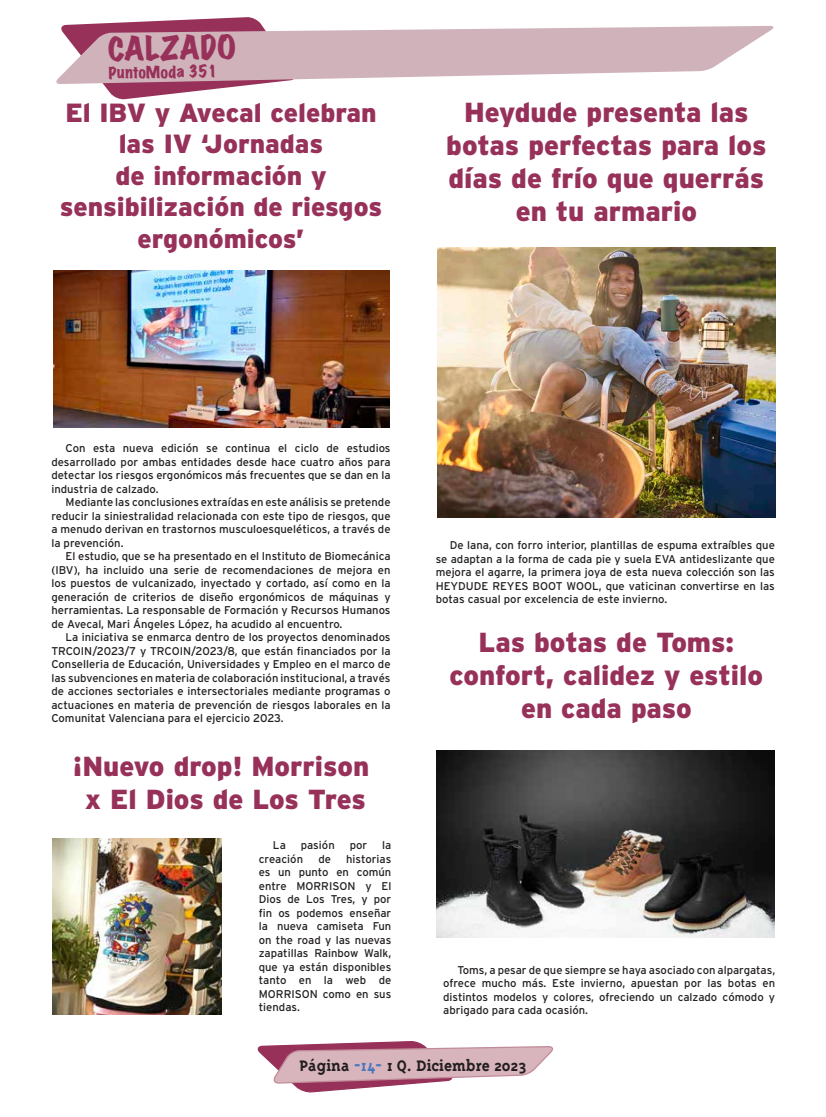
<style>
.page{position:relative;width:826px;height:1117px;background:#fff}
.page>*{position:absolute;margin:0;border:0;box-sizing:border-box;transform-origin:0 0}
.t1{font:expanded 30px "Marker Felt";color:#97315a}
.t2{font:900 27.5px/33px "Interstate";color:#97315a;text-align:center}
.t3{font:900 26.25px/31.5px "Interstate";color:#97315a;text-align:center}
.t4{font:700 17.5px "Triplex Serif";color:#231f20}
.t5{font:expanded 15px "Marker Felt";color:#97315a}
.t6{font:11.25px/13.5px "Interstate";color:#231f20;text-align:justify}
.s1{color:#4978bd}
</style>
<div class="page">
<svg style="left:257px;top:1041px;width:296px;height:50px"></svg>
<svg style="left:63px;top:17px;width:200px;height:83px"></svg>
<svg style="left:56px;top:26px;width:718px;height:58px;fill:#d0b3ba"></svg>
<img style="left:437px;top:247px;width:338px;height:270px">
<img style="left:436px;top:750px;width:338px;height:187px">
<img style="left:53px;top:270px;width:337px;height:157px">
<img style="left:52px;top:838px;width:169px;height:176px">
<h1 class="t1" style="left:108px;top:27px;width:129px;rotate:-1deg">CALZADO</h1>
<h3 class="t5" style="left:108px;top:62px;width:110px;rotate:-1deg">PuntoModa 351</h3>
<h3 class="t3" style="left:60px;top:96px;width:324px">El IBV y Avecal celebran las IV ‘Jornadas<br>de información y sensibilización de riesgos ergonómicos’</h3>
<h2 class="t2" style="left:446px;top:95px;width:321px">Heydude presenta las botas perfectas para los días de frío que querrás en tu armario</h2>
<p class="t6" style="left:51px;top:441px;width:341px;text-indent:14px">Con esta nueva edición se continua el ciclo de estudios desarrollado por ambas entidades desde hace cuatro años para detectar los riesgos ergonómicos más frecuentes que se dan en la industria de calzado.</p>
<p class="t6" style="left:51px;top:495px;width:341px;text-indent:14px">Mediante las conclusiones extraídas en este análisis se pretende reducir la siniestralidad relacionada con este tipo de riesgos, que a menudo derivan en trastornos musculoesqueléticos, a través de la prevención.</p>
<p class="t6" style="left:51px;top:549px;width:341px;text-indent:14px">El estudio, que se ha presentado en el Instituto de Biomecánica (IBV), ha incluido una serie de recomendaciones de mejora en los puestos de vulcanizado, inyectado y cortado, así como en la generación de criterios de diseño ergonómicos de máquinas y herramientas. La responsable de Formación y Recursos Humanos de Avecal, Mari Ángeles López, ha acudido al encuentro.</p>
<p class="t6" style="left:51px;top:630px;width:341px;text-indent:14px">La iniciativa se enmarca dentro de los proyectos denominados TRCOIN/2023/7 y TRCOIN/2023/8, que están financiados por la Conselleria de Educación, Universidades y Empleo en el marco de las subvenciones en materia de colaboración institucional, a través de acciones sectoriales e intersectoriales mediante programas o actuaciones en materia de prevención de riesgos laborales en la Comunitat Valenciana para el ejercicio 2023.</p>
<h2 class="t2" style="left:73px;top:749px;width:298px">¡Nuevo drop! Morrison x El Dios de Los Tres</h2>
<p class="t6" style="left:273px;top:838px;width:14px">La</p>
<p class="t6" style="left:301px;top:838px;width:35px">pasión</p>
<p class="t6" style="left:350px;top:838px;width:19px">por</p>
<p class="t6" style="left:382px;top:838px;width:11px">la</p>
<p class="t6" style="left:259px;top:851px;width:46px">creación</p>
<p class="t6" style="left:318px;top:851px;width:14px">de</p>
<p class="t6" style="left:259px;top:851px;width:134px;text-indent:87px">historias es un punto en común entre MORRISON y El Dios de Los Tres, y por fin os podemos enseñar la nueva camiseta Fun on the road y las nuevas zapatillas Rainbow Walk, que ya están disponibles tanto en la web de MORRISON como en sus tiendas.</p>
<p class="t6" style="left:436px;top:538px;width:341px;text-indent:14px">De lana, con forro interior, plantillas de espuma extraíbles que se adaptan a la forma de cada pie y suela EVA antideslizante que mejora el agarre, la primera joya de esta nueva colección son las HEYDUDE REYES BOOT WOOL, que vaticinan convertirse en las botas casual por excelencia de este invierno.</p>
<h2 class="t2" style="left:449px;top:625px;width:315px">Las botas de Toms: confort, calidez y estilo en cada paso</h2>
<p class="t6" style="left:443px;top:962px;width:333px;text-indent:14px">Toms, a pesar de que siempre se haya asociado con alpargatas, ofrece mucho más. Este invierno, apuestan por las botas en distintos modelos y colores, ofreciendo un calzado cómodo y abrigado para cada ocasión.</p>
<h3 class="t4" style="left:299px;top:1055px;width:228px">Página <span class="s1">-14-</span> 1 Q. Diciembre 2023</h3>
</div>
